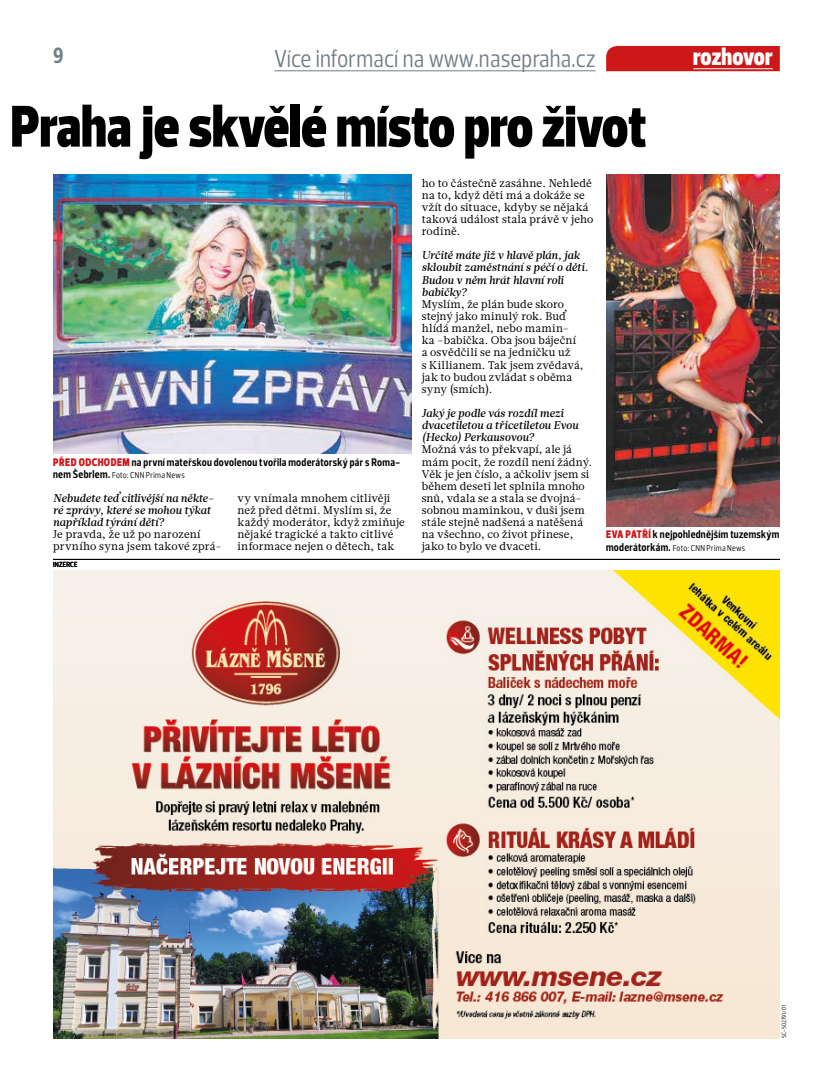
<style>
.page{position:relative;width:833px;height:1081px;background:#fff}
.page>*{position:absolute;margin:0;border:0;box-sizing:border-box;transform-origin:0 0}
.t1{font:900 60px "Prelo Condensed";color:#000}
.t2{font:25px "Prelo Condensed";letter-spacing:.01em;color:#717e86}
.t3{font:900 25px "Prelo Condensed";letter-spacing:.01em;color:#fff}
.t4{font:700 22.5px "Prelo Condensed";color:#717e86}
.t5{font:11.25px/12.1px "Glosa Text";letter-spacing:.005em;color:#000}
.t6{font:italic 500 11.25px/12.1px "Glosa Text";letter-spacing:.005em;color:#000}
.t7{font:700 11.25px "Prelo Condensed";letter-spacing:.025em;color:#000}
.t8{font:8.75px "Prelo Condensed";letter-spacing:.03em;color:#000}
.t9{font:7.5px "Prelo Condensed";letter-spacing:.035em;color:#000}
.t10{font:6.25px "Prelo Condensed";letter-spacing:.025em;color:#000}
.s1{font-weight:900;color:#cd1719}
.s2{font-weight:700;font-size:11.25px}
</style>
<div class="page">
<div style="left:606px;top:46px;width:174px;height:25px;background:#cd1719"></div>
<hr style="left:274px;top:70px;width:321px;height:1px;background:#717e86">
<hr style="left:693px;top:68px;width:79px;height:1px;background:#fff">
<img style="left:53px;top:174px;width:358px;height:279px">
<img style="left:606px;top:174px;width:174px;height:352px">
<img style="left:53px;top:570px;width:727px;height:468px">
<hr style="left:53px;top:559px;width:727px;height:1px;background:#000">
<h3 class="t4" style="left:53px;top:41px;width:12px">9</h3>
<h2 class="t2" style="left:274px;top:43px;width:323px">Více informací na www.nasepraha.cz</h2>
<h2 class="t3" style="left:693px;top:41px;width:81px">rozhovor</h2>
<h1 class="t1" style="left:10px;top:90px;width:638px">Praha je skvělé místo pro život</h1>
<p class="t7" style="left:53px;top:455px;width:348px"><span class="s1">PŘED ODCHODEM</span> na první mateřskou dovolenou tvořila moderátorský pár s Roma-</p>
<p class="t8" style="left:53px;top:469px;width:133px"><span class="s2">nem Šebrlem.</span> Foto: CNN Prima News</p>
<p class="t6" style="left:53px;top:492px;width:162px">Nebudete teď citlivější na někte&shy;ré zprávy, které se mohou týkat například týrání dětí?</p>
<p class="t5" style="left:53px;top:528px;width:170px">Je pravda, že už po narození prvního syna jsem takové zprá-</p>
<p class="t9" style="left:53px;top:559px;width:26px">INZERCE</p>
<p class="t5" style="left:237px;top:492px;width:169px">vy vnímala mnohem citlivěji než před dětmi. Myslím si, že každý moderátor, když zmiňuje nějaké tragické a takto citlivé informace nejen o dětech, tak</p>
<p class="t5" style="left:422px;top:177px;width:173px">ho to částečně zasáhne. Nehledě na to, když děti má a dokáže se vžít do situace, kdyby se nějaká taková událost stala právě v jeho rodině.</p>
<p class="t6" style="left:422px;top:249px;width:168px">Určitě máte již v hlavě plán, jak skloubit zaměstnání s péčí o děti.<br>Budou v něm hrát hlavní roli babičky?</p>
<p class="t5" style="left:422px;top:298px;width:163px">Myslím, že plán bude skoro stejný jako minulý rok. Buď hlídá manžel, nebo mamin&shy;ka –babička. Oba jsou báječní a osvědčili se na jedničku už<br>s Killianem. Tak jsem zvědavá, jak to budou zvládat s oběma syny (smích).</p>
<p class="t6" style="left:422px;top:407px;width:158px">Jaký je podle vás rozdíl mezi dvacetiletou a třicetiletou Evou (Hecko) Perkausovou?</p>
<p class="t5" style="left:422px;top:443px;width:172px">Možná vás to překvapí, ale já mám pocit, že rozdíl není žádný.<br>Věk je jen číslo, a ačkoliv jsem si během deseti let splnila mnoho snů, vdala se a stala se dvojná&shy;sobnou maminkou, v duši jsem stále stejně nadšená a natěšená na všechno, co život přinese, jako to bylo ve dvaceti.</p>
<p class="t7" style="left:606px;top:528px;width:175px"><span class="s1">EVA PATŘÍ</span> k nejpohlednějším tuzemským</p>
<p class="t8" style="left:606px;top:542px;width:141px"><span class="s2">moderátorkám.</span> Foto: CNN Prima News</p>
<p class="t10" style="left:780px;top:1038px;width:35px;rotate:-90deg">SC-502791/01</p>
</div>
